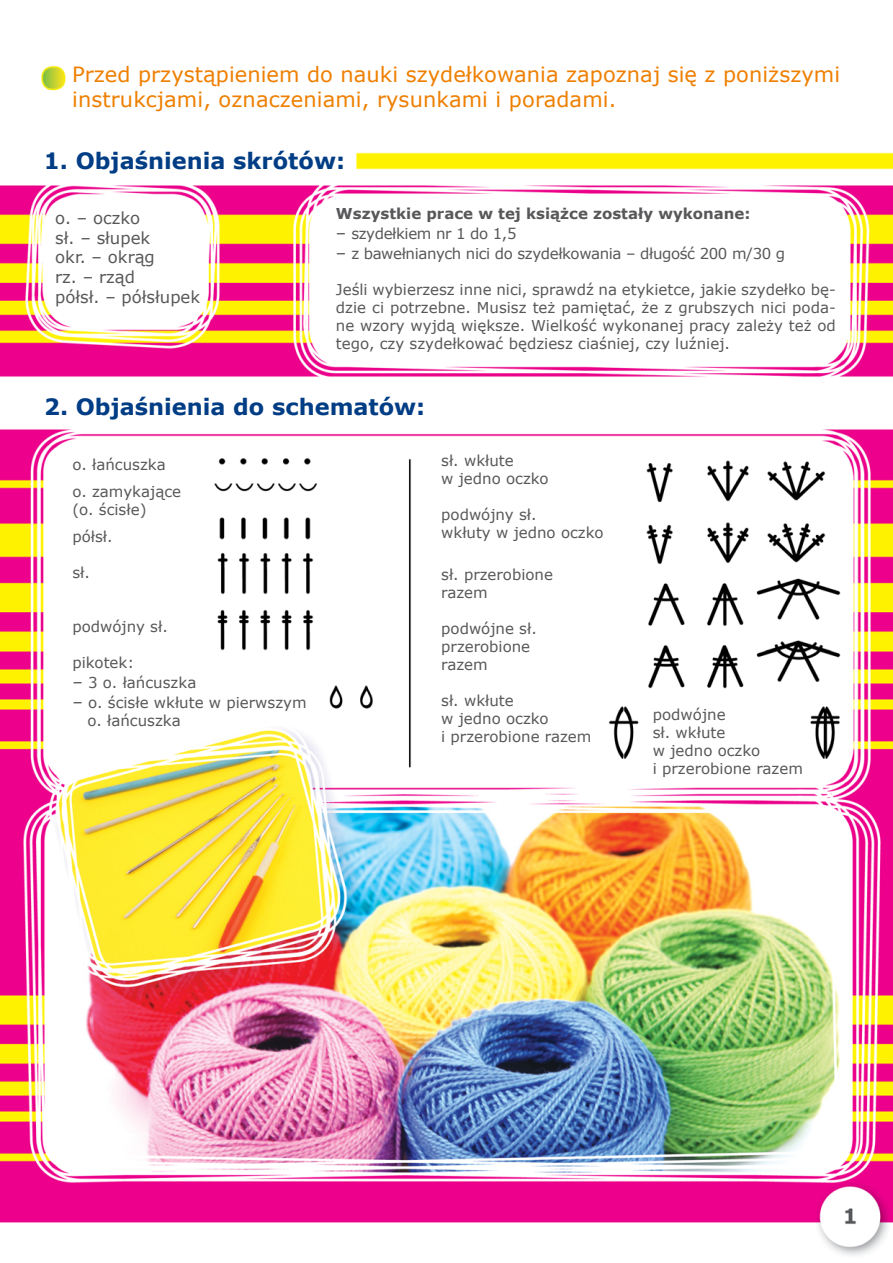
<style>
.page{position:relative;width:893px;height:1263px;background:#fff}
.page>*{position:absolute;margin:0;border:0;box-sizing:border-box;transform-origin:0 0}
.t1{font:700 22.5px "Verdana";color:#003d85}
.t2{font:21px/25.2px "Verdana";letter-spacing:.005em;color:#ee7f00}
.t3{font:16.5px/19.8px "Verdana";color:#58585a}
.t4{font:15px/18px "Verdana";color:#58585a}
.t5{font:15px "Verdana";letter-spacing:-.025em;color:#58585a}
.t6{font:700 15px "Verdana";color:#58585a}
.s1{font-size:16.5px}
</style>
<div class="page">
<img style="left:0;top:65px;width:893px;height:1190px">
<p class="t2" style="left:72px;top:61px;width:769px">Przed przystąpieniem do nauki szydełkowania zapoznaj się z poniższymi instrukcjami, oznaczeniami, rysunkami i poradami.</p>
<p class="t1" style="left:44px;top:147px;width:303px">1. Objaśnienia skrótów:</p>
<p class="t3" style="left:55px;top:207px;width:146px">o. – oczko<br>sł. – słupek<br>okr. – okrąg<br>rz. – rząd<br>półsł. – półsłupek</p>
<p class="t6" style="left:336px;top:204px;width:416px">Wszystkie prace w tej książce zostały wykonane:</p>
<p class="t5" style="left:336px;top:224px;width:182px"><span class="s1">–</span> szydełkiem nr 1 do 1,5</p>
<p class="t5" style="left:336px;top:244px;width:451px"><span class="s1">–</span> z bawełnianych nici do szydełkowania – długość 200 m/30 g</p>
<p class="t4" style="left:336px;top:280px;width:501px;text-align:justify">Jeśli wybierzesz inne nici, sprawdź na etykietce, jakie szydełko bę&shy;dzie ci potrzebne. Musisz też pamiętać, że z grubszych nici poda&shy;ne wzory wyjdą większe. Wielkość wykonanej pracy zależy też od tego, czy szydełkować będziesz ciaśniej, czy luźniej.</p>
<p class="t1" style="left:44px;top:392px;width:383px">2. Objaśnienia do schematów:</p>
<p class="t4" style="left:72px;top:451px;width:110px;line-height:27px">o. łańcuszka o. zamykające</p>
<p class="t4" style="left:72px;top:496px;width:76px;line-height:27px">(o. ścisłe) półsł.</p>
<p class="t4" style="left:72px;top:563px;width:19px">sł.</p>
<p class="t4" style="left:72px;top:617px;width:97px">podwójny sł.</p>
<p class="t4" style="left:72px;top:653px;width:63px">pikotek:</p>
<p class="t4" style="left:72px;top:673px;width:125px"><span class="s1">–</span> 3 o. łańcuszka</p>
<p class="t4" style="left:87px;top:693px;width:221px;text-indent:-15px"><span class="s1">–</span> o. ścisłe wkłute w pierwszym o. łańcuszka</p>
<p class="t4" style="left:441px;top:451px;width:109px">sł. wkłute<br>w jedno oczko</p>
<p class="t4" style="left:441px;top:505px;width:164px">podwójny sł.<br>wkłuty w jedno oczko</p>
<p class="t4" style="left:441px;top:565px;width:113px">sł. przerobione razem</p>
<p class="t4" style="left:441px;top:619px;width:97px">podwójne sł. przerobione razem</p>
<p class="t4" style="left:441px;top:691px;width:152px">sł. wkłute<br>w jedno oczko<br>i przerobione razem</p>
<p class="t4" style="left:653px;top:705px;width:152px">podwójne<br>sł. wkłute<br>w jedno oczko<br>i przerobione razem</p>
</div>
